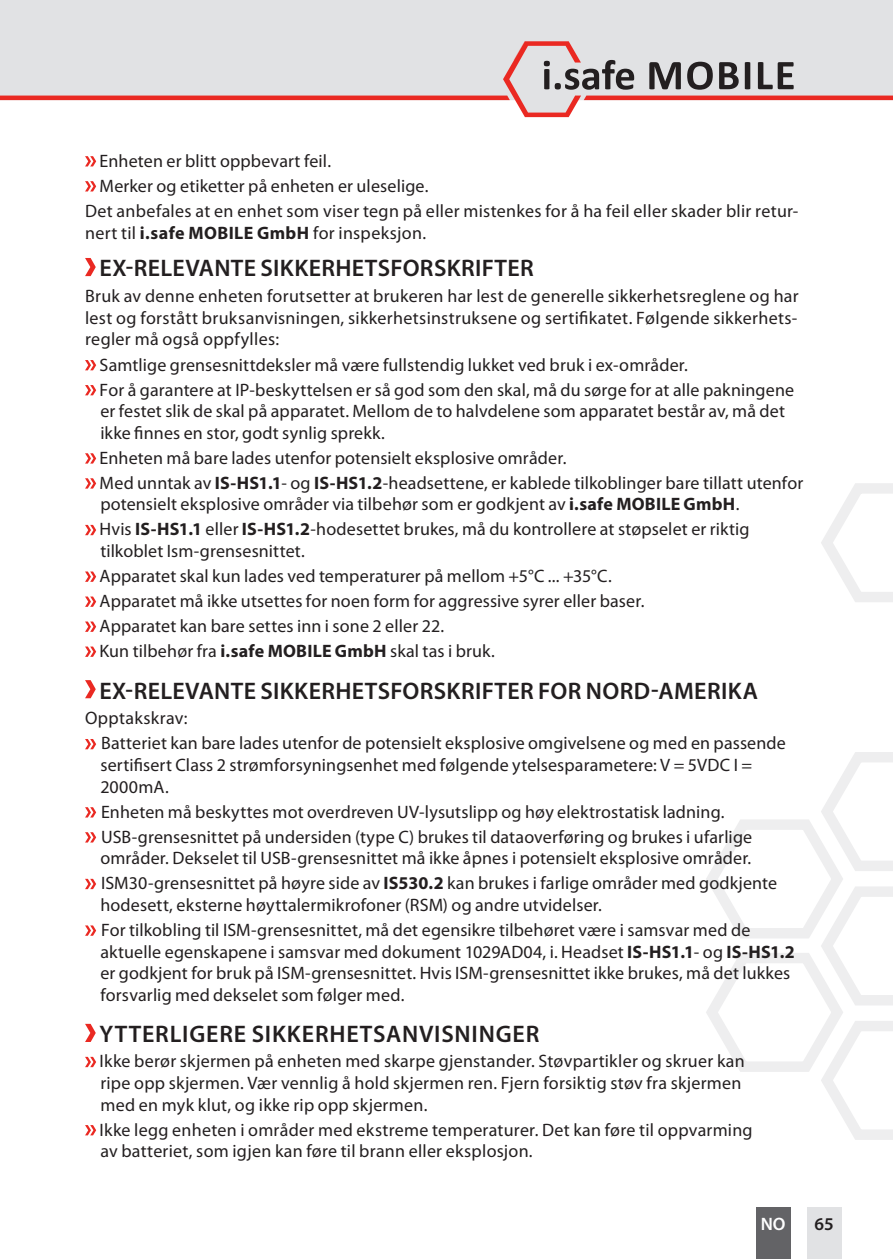
<style>
.page{position:relative;width:893px;height:1259px;background:#fff}
.page>*{position:absolute;margin:0;border:0;box-sizing:border-box;transform-origin:0 0}
.t1{font:600 24px "Myriad Pro";letter-spacing:.015em;color:#231f20}
.t2{font:600 24px "Myriad Pro";letter-spacing:.035em;color:#231f20}
.t3{font:18px/24.9px "Myriad Pro";letter-spacing:.01em;color:#231f20}
.t4{font:600 18px "Myriad Pro";color:#fff}
.t5{font:600 18px "Myriad Pro";color:#231f20}
.s1{font-weight:700}
</style>
<div class="page">
<svg style="left:821px;top:483px;width:72px;height:119px"></svg>
<svg style="left:706px;top:752px;width:187px;height:388px"></svg>
<div style="left:756px;top:1208px;width:34px;height:51px;background:#636366"></div>
<div style="left:807px;top:1208px;width:34px;height:51px;background:#e1e2e4"></div>
<div style="left:0;top:0;width:893px;height:41px;background:#e1e2e4"></div>
<svg style="left:0;top:41px;width:893px;height:76px"></svg>
<svg style="left:85px;top:156px;width:11px;height:10px"></svg>
<svg style="left:85px;top:181px;width:11px;height:10px"></svg>
<svg style="left:85px;top:258px;width:11px;height:18px"></svg>
<svg style="left:85px;top:360px;width:11px;height:10px"></svg>
<svg style="left:85px;top:385px;width:11px;height:10px"></svg>
<svg style="left:85px;top:453px;width:11px;height:10px"></svg>
<svg style="left:85px;top:478px;width:11px;height:10px"></svg>
<svg style="left:85px;top:525px;width:11px;height:10px"></svg>
<svg style="left:85px;top:571px;width:11px;height:11px"></svg>
<svg style="left:85px;top:596px;width:11px;height:11px"></svg>
<svg style="left:85px;top:621px;width:11px;height:11px"></svg>
<svg style="left:85px;top:646px;width:11px;height:11px"></svg>
<svg style="left:85px;top:680px;width:11px;height:18px"></svg>
<svg style="left:85px;top:739px;width:11px;height:10px"></svg>
<svg style="left:85px;top:807px;width:11px;height:10px"></svg>
<svg style="left:85px;top:832px;width:11px;height:10px"></svg>
<svg style="left:85px;top:879px;width:11px;height:10px"></svg>
<svg style="left:85px;top:925px;width:11px;height:10px"></svg>
<svg style="left:85px;top:1024px;width:11px;height:18px"></svg>
<svg style="left:85px;top:1057px;width:11px;height:10px"></svg>
<svg style="left:85px;top:1125px;width:11px;height:10px"></svg>
<p class="t3" style="left:100px;top:148px;width:233px">Enheten er blitt oppbevart feil.</p>
<p class="t3" style="left:100px;top:173px;width:330px">Merker og etiketter på enheten er uleselige.</p>
<p class="t3" style="left:85px;top:199px;width:715px">Det anbefales at en enhet som viser tegn på eller mistenkes for å ha feil eller skader blir retur-</p>
<p class="t3" style="left:85px;top:220px;width:343px">nert til <span class="s1">i.safe MOBILE GmbH</span> for inspeksjon.</p>
<h1 class="t1" style="left:99px;top:253px;width:436px">EX-RELEVANTE SIKKERHETSFORSKRIFTER</h1>
<p class="t3" style="left:85px;top:285px;width:715px;line-height:21.6px;text-align:justify">Bruk av denne enheten forutsetter at brukeren har lest de generelle sikkerhetsreglene og har lest og forstått bruksanvisningen, sikkerhetsinstruksene og sertifikatet. Følgende sikkerhets&shy;regler må også oppfylles:</p>
<p class="t3" style="left:100px;top:352px;width:696px">Samtlige grensesnittdeksler må være fullstendig lukket ved bruk i ex-områder.<br>For å garantere at IP-beskyttelsen er så god som den skal, må du sørge for at alle pakningene</p>
<p class="t3" style="left:100px;top:400px;width:686px;line-height:21.6px">er festet slik de skal på apparatet. Mellom de to halvdelene som apparatet består av, må det ikke finnes en stor, godt synlig sprekk.</p>
<p class="t3" style="left:100px;top:445px;width:705px">Enheten må bare lades utenfor potensielt eksplosive områder.<br>Med unntak av <span class="s1">IS-HS1.1</span>- og <span class="s1">IS-HS1.2</span>-headsettene, er kablede tilkoblinger bare tillatt utenfor</p>
<p class="t3" style="left:100px;top:491px;width:652px">potensielt eksplosive områder via tilbehør som er godkjent av <span class="s1">i.safe MOBILE GmbH</span>.<br>Hvis <span class="s1">IS-HS1.1</span> eller <span class="s1">IS-HS1.2</span>-hodesettet brukes, må du kontrollere at støpselet er riktig</p>
<p class="t3" style="left:100px;top:538px;width:546px">tilkoblet Ism-grensesnittet.<br>Apparatet skal kun lades ved temperaturer på mellom +5°C ... +35°C.<br>Apparatet må ikke utsettes for noen form for aggressive syrer eller baser.<br>Apparatet kan bare settes inn i sone 2 eller 22.<br>Kun tilbehør fra <span class="s1">i.safe MOBILE GmbH</span> skal tas i bruk.</p>
<h1 class="t1" style="left:99px;top:675px;width:660px">EX-RELEVANTE SIKKERHETSFORSKRIFTER FOR NORD-AMERIKA</h1>
<p class="t3" style="left:101px;top:705px;width:686px;text-indent:-16px">Opptakskrav:<br>Batteriet kan bare lades utenfor de potensielt eksplosive omgivelsene og med en passende</p>
<p class="t3" style="left:100px;top:754px;width:653px;line-height:21.6px">sertifisert Class 2 strømforsyningsenhet med følgende ytelsesparametere: V = 5VDC I =<br>2000mA.</p>
<p class="t3" style="left:101px;top:799px;width:653px">Enheten må beskyttes mot overdreven UV-lysutslipp og høy elektrostatisk ladning.<br>USB-grensesnittet på undersiden (type C) brukes til dataoverføring og brukes i ufarlige</p>
<p class="t3" style="left:100px;top:845px;width:678px">områder. Dekselet til USB-grensesnittet må ikke åpnes i potensielt eksplosive områder.<br>ISM30-grensesnittet på høyre side av <span class="s1">IS530.2</span> kan brukes i farlige områder med godkjente</p>
<p class="t3" style="left:100px;top:892px;width:651px">hodesett, eksterne høyttalermikrofoner (RSM) og andre utvidelser.<br>For tilkobling til ISM-grensesnittet, må det egensikre tilbehøret være i samsvar med de</p>
<p class="t3" style="left:100px;top:940px;width:696px;line-height:21.6px">aktuelle egenskapene i samsvar med dokument 1029AD04, i. Headset <span class="s1">IS-HS1.1</span>- og <span class="s1">IS-HS1.2 </span>er godkjent for bruk på ISM-grensesnittet. Hvis ISM-grensesnittet ikke brukes, må det lukkes forsvarlig med dekselet som følger med.</p>
<h1 class="t2" style="left:99px;top:1019px;width:442px">YTTERLIGERE SIKKERHETSANVISNINGER</h1>
<p class="t3" style="left:100px;top:1050px;width:647px;line-height:21.6px">Ikke berør skjermen på enheten med skarpe gjenstander. Støvpartikler og skruer kan ripe opp skjermen. Vær vennlig å hold skjermen ren. Fjern forsiktig støv fra skjermen med en myk klut, og ikke rip opp skjermen.</p>
<p class="t3" style="left:100px;top:1118px;width:654px;line-height:21.6px">Ikke legg enheten i områder med ekstreme temperaturer. Det kan føre til oppvarming av batteriet, som igjen kan føre til brann eller eksplosjon.</p>
<p class="t4" style="left:761px;top:1212px;width:26px">NO</p>
<p class="t5" style="left:815px;top:1212px;width:21px">65</p>
</div>
